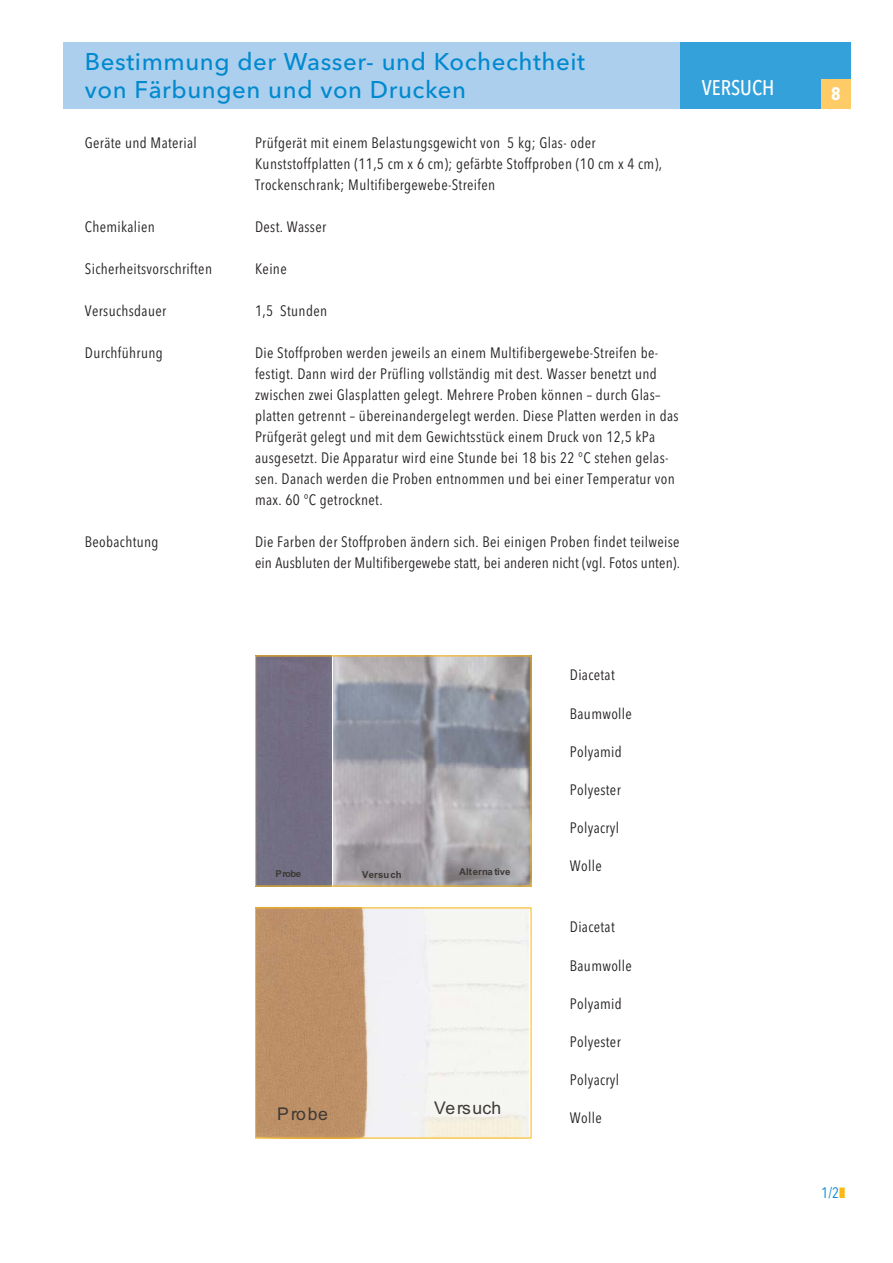
<style>
.page{position:relative;width:893px;height:1263px;background:#fff}
.page>*{position:absolute;margin:0;border:0;box-sizing:border-box;transform-origin:0 0}
.t1{font:500 24px/28.8px "Avenir Next LT Pro";letter-spacing:.025em;color:#0089cf}
.t2{font:500 condensed 21px "Avenir Next LT Pro";color:#fff}
.t3{font:700 condensed 18px "Avenir Next LT Pro";color:#fff}
.t4{font:17.55px "Arial";letter-spacing:.025em;color:#3d3935}
.t5{font:condensed 15px/21px "Avenir Next LT Pro";letter-spacing:.025em;color:#231f20}
.t6{font:condensed 15px "Avenir Next LT Pro";color:#0089cf}
.t7{font:700 9.6px "Arial";letter-spacing:.01em;color:#3d3935}
.s1{color:#fdb813}
</style>
<div class="page">
<div style="left:64px;top:43px;width:786px;height:66px;background:#accfed"></div>
<div style="left:680px;top:43px;width:170px;height:66px;background:#34a1db"></div>
<div style="left:820px;top:79px;width:30px;height:30px;background:#ffcb66"></div>
<img style="left:333px;top:657px;width:196px;height:228px">
<div style="left:257px;top:657px;width:74px;height:228px;background:#736e84"></div>
<div style="left:255px;top:655px;width:276px;height:232px;border:1px solid #fdb813"></div>
<img style="left:257px;top:909px;width:271px;height:228px">
<div style="left:255px;top:907px;width:276px;height:232px;border:1px solid #fdb813"></div>
<h1 class="t1" style="left:85px;top:49px;width:501px">Bestimmung der Wasser- und Kochechtheit von Färbungen und von Drucken</h1>
<p class="t5" style="left:85px;top:133px;width:113px">Geräte und Material</p>
<p class="t5" style="left:255px;top:133px;width:408px">Prüfgerät mit einem Belastungsgewicht von 5 kg; Glas- oder<br>Kunststoffplatten (11,5 cm x 6 cm); gefärbte Stoffproben (10 cm x 4 cm),<br>Trockenschrank; Multifibergewebe-Streifen</p>
<p class="t5" style="left:85px;top:217px;width:72px">Chemikalien</p>
<p class="t5" style="left:255px;top:217px;width:73px">Dest. Wasser</p>
<p class="t5" style="left:85px;top:259px;width:129px">Sicherheitsvorschriften</p>
<p class="t5" style="left:255px;top:259px;width:33px">Keine</p>
<p class="t5" style="left:85px;top:301px;width:83px">Versuchsdauer</p>
<p class="t5" style="left:255px;top:301px;width:74px">1,5 Stunden</p>
<p class="t5" style="left:85px;top:343px;width:79px">Durchführung</p>
<p class="t5" style="left:255px;top:343px;width:425px">Die Stoffproben werden jeweils an einem Multifibergewebe-Streifen be&shy;festigt. Dann wird der Prüfling vollständig mit dest. Wasser benetzt und zwischen zwei Glasplatten gelegt. Mehrere Proben können – durch Glas– platten getrennt – übereinandergelegt werden. Diese Platten werden in das Prüfgerät gelegt und mit dem Gewichtsstück einem Druck von 12,5 kPa ausgesetzt. Die Apparatur wird eine Stunde bei 18 bis 22 °C stehen gelas&shy;sen. Danach werden die Proben entnommen und bei einer Temperatur von max. 60 °C getrocknet.</p>
<p class="t5" style="left:85px;top:532px;width:75px">Beobachtung</p>
<p class="t5" style="left:255px;top:532px;width:426px">Die Farben der Stoffproben ändern sich. Bei einigen Proben findet teilweise ein Ausbluten der Multifibergewebe statt, bei anderen nicht (vgl. Fotos unten).</p>
<h2 class="t2" style="left:701px;top:77px;width:74px">VERSUCH</h2>
<p class="t3" style="left:831px;top:86px;width:11px">8</p>
<p class="t7" style="left:275px;top:870px;width:27px">Probe</p>
<p class="t7" style="left:362px;top:871px;width:41px">Versuch</p>
<p class="t7" style="left:459px;top:868px;width:53px">Alterna tive</p>
<p class="t4" style="left:277px;top:1108px;width:52px">Probe</p>
<p class="t4" style="left:434px;top:1101px;width:69px">Versuch</p>
<p class="t5" style="left:570px;top:665px;width:46px">Diacetat</p>
<p class="t5" style="left:570px;top:703px;width:64px">Baumwolle</p>
<p class="t5" style="left:570px;top:742px;width:53px">Polyamid</p>
<p class="t5" style="left:570px;top:780px;width:52px">Polyester</p>
<p class="t5" style="left:570px;top:818px;width:51px">Polyacryl</p>
<p class="t5" style="left:570px;top:856px;width:33px">Wolle</p>
<p class="t5" style="left:570px;top:917px;width:46px">Diacetat</p>
<p class="t5" style="left:570px;top:955px;width:64px">Baumwolle</p>
<p class="t5" style="left:570px;top:994px;width:53px">Polyamid</p>
<p class="t5" style="left:570px;top:1032px;width:52px">Polyester</p>
<p class="t5" style="left:570px;top:1070px;width:51px">Polyacryl</p>
<p class="t5" style="left:570px;top:1108px;width:33px">Wolle</p>
<p class="t6" style="left:821px;top:1186px;width:26px">1/2<span class="s1">❚</span></p>
</div>
